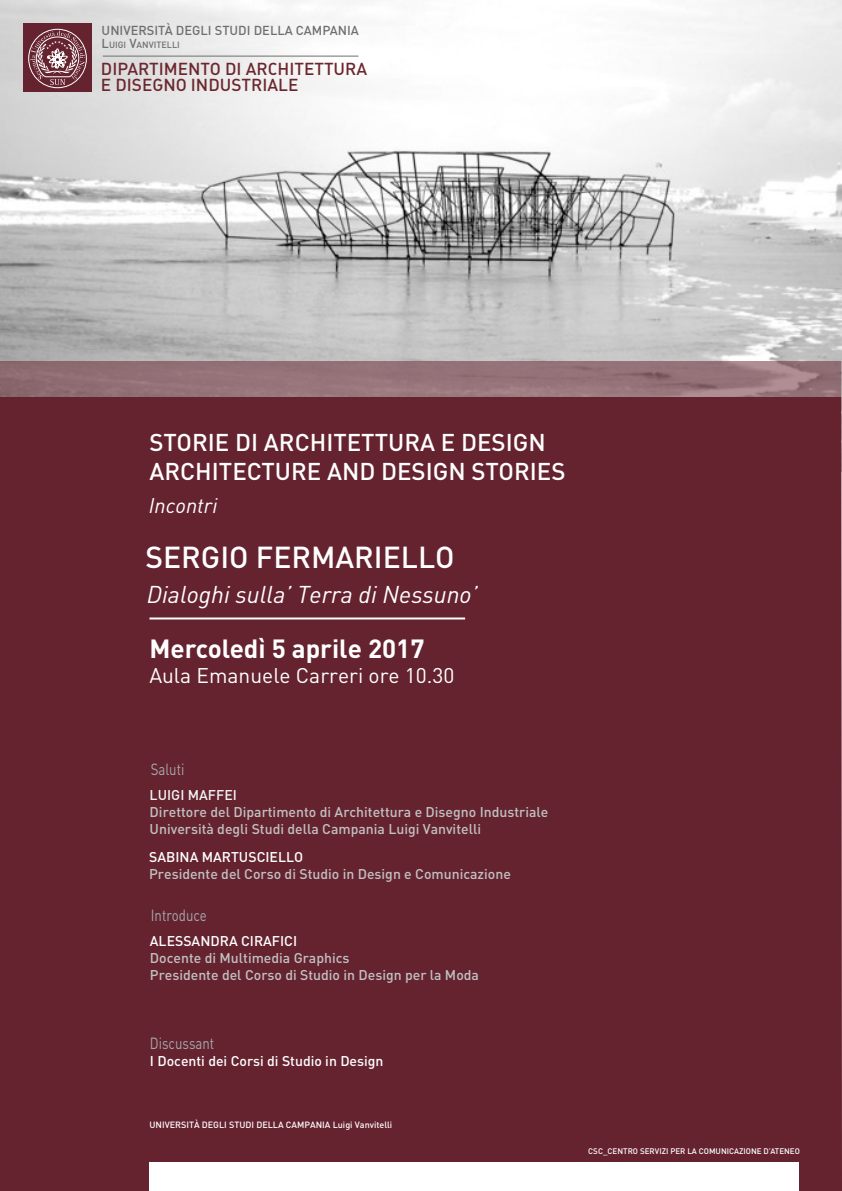
<style>
.page{position:relative;width:842px;height:1191px;background:#fff}
.page>*{position:absolute;margin:0;border:0;box-sizing:border-box;transform-origin:0 0}
.t1{font:500 30px "DIN";color:#fff}
.t2{font:700 26px "DIN";color:#fff}
.t3{font:500 24px/28.8px "DIN";color:#fff}
.t4{font:italic 24px "DIN";color:#fff}
.t5{font:21px "DIN";color:#fff}
.t6{font:italic 21px "DIN";color:#fff}
.t7{font:17.2px/16.1px "DIN Medium Alternate";color:#6c272e}
.t8{font:16px "DIN";color:#a5a9ac;scale:.82 1}
.t9{font:500 14px/16.8px "DIN";color:#c1c1c1}
.t10{font:500 14px "DIN";color:#fff}
.t11{font:500 14px "DIN";color:#f4f4f4}
.t12{font:500 12.9px "DIN";color:#6f6f6e}
.t13{font:500 9px "DIN";color:#fff}
.t14{font:500 9px "DIN";color:#6f6f6e}
.t15{font:500 8px "DIN";color:#fff}
.s1{font-size:12.9px}
</style>
<div class="page">
<img style="left:0;top:0;width:841px;height:361px">
<div style="left:0;top:397px;width:842px;height:794px;background:#65232f"></div>
<svg style="left:0;top:361px;width:841px;height:36px;background:#947279"></svg>
<div style="left:149px;top:1162px;width:650px;height:29px;background:#fff"></div>
<hr style="left:149px;top:617px;width:316px;height:2px;background:#fff">
<div style="left:24px;top:24px;width:68px;height:68px;background:#65232f"></div>
<svg style="left:28px;top:29px;width:59px;height:59px"></svg>
<hr style="left:103px;top:56px;width:255px;height:1px;background:#6f6f6e">
<p class="t12" style="left:102px;top:22px;width:259px">UNIVERSITÀ DEGLI STUDI DELLA CAMPANIA</p>
<p class="t14" style="left:102px;top:39px;width:80px"><span class="s1">L</span>UIGI <span class="s1">V</span>ANVITELLI</p>
<p class="t7" style="left:101px;top:60px;width:268px">DIPARTIMENTO DI ARCHITETTURA<br>E DISEGNO INDUSTRIALE</p>
<h3 class="t3" style="left:149px;top:427px;width:417px">STORIE DI ARCHITETTURA E DESIGN<br>ARCHITECTURE AND DESIGN STORIES</h3>
<h3 class="t6" style="left:149px;top:492px;width:70px">Incontri</h3>
<h1 class="t1" style="left:145px;top:538px;width:311px">SERGIO FERMARIELLO</h1>
<h3 class="t4" style="left:147px;top:579px;width:332px">Dialoghi sulla’ Terra di Nessuno’</h3>
<h2 class="t2" style="left:149px;top:632px;width:277px">Mercoledì 5 aprile 2017</h2>
<h3 class="t5" style="left:149px;top:663px;width:307px">Aula Emanuele Carreri ore 10.30</h3>
<p class="t8" style="left:151px;top:759px;width:43px">Saluti</p>
<p class="t11" style="left:150px;top:786px;width:89px">LUIGI MAFFEI</p>
<p class="t9" style="left:150px;top:803px;width:400px">Direttore del Dipartimento di Architettura e Disegno Industriale<br>Università degli Studi della Campania Luigi Vanvitelli</p>
<p class="t10" style="left:149px;top:847px;width:155px">SABINA MARTUSCIELLO</p>
<p class="t9" style="left:149px;top:864px;width:363px">Presidente del Corso di Studio in Design e Comunicazione</p>
<p class="t8" style="left:151px;top:905px;width:70px">Introduce</p>
<p class="t10" style="left:150px;top:932px;width:149px">ALESSANDRA CIRAFICI</p>
<p class="t9" style="left:150px;top:949px;width:331px">Docente di Multimedia Graphics<br>Presidente del Corso di Studio in Design per la Moda</p>
<p class="t8" style="left:150px;top:1033px;width:80px">Discussant</p>
<p class="t10" style="left:150px;top:1052px;width:235px">I Docenti dei Corsi di Studio in Design</p>
<p class="t13" style="left:149px;top:1118px;width:244px">UNIVERSITÀ DEGLI STUDI DELLA CAMPANIA Luigi Vanvitelli</p>
<p class="t15" style="left:588px;top:1145px;width:213px">CSC_CENTRO SERVIZI PER LA COMUNICAZIONE D’ATENEO</p>
</div>
